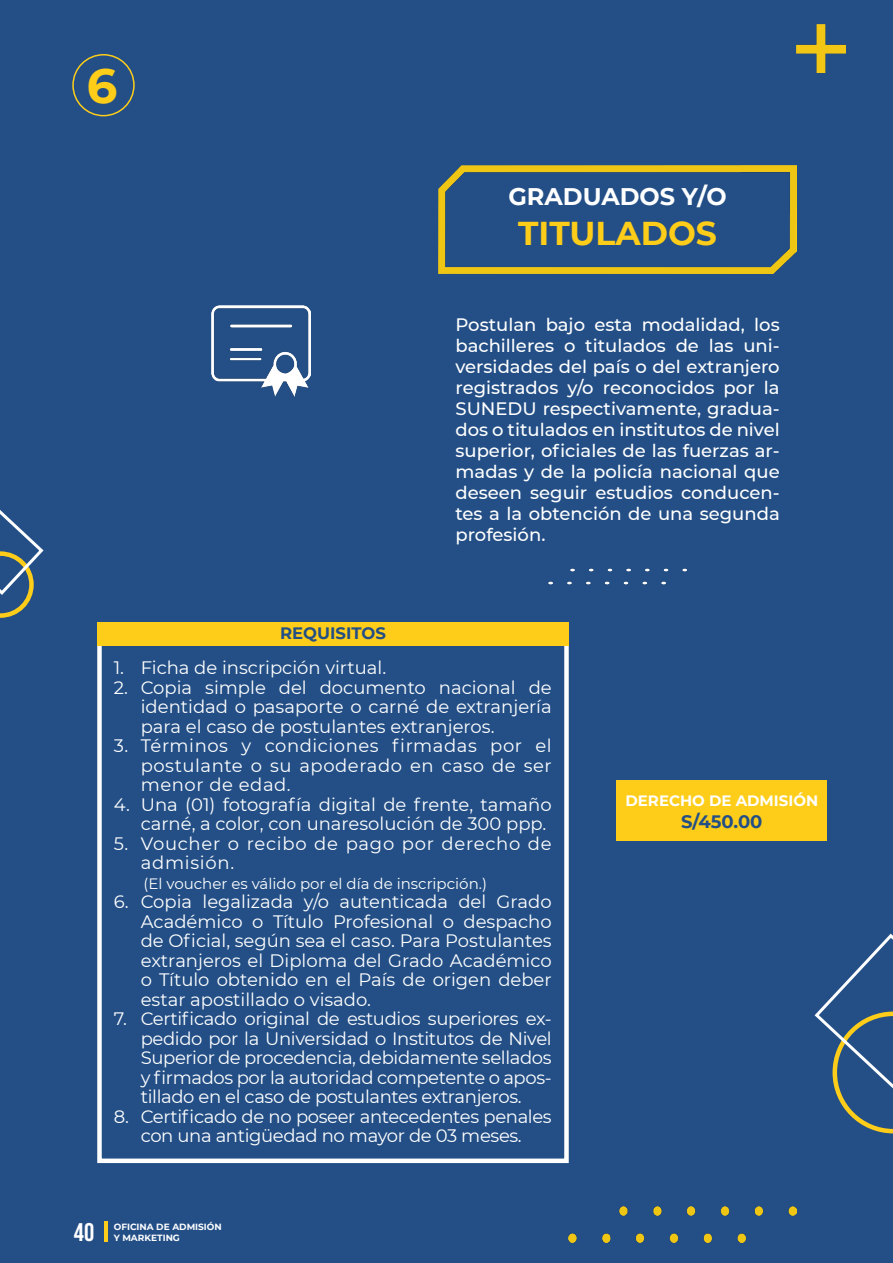
<style>
.page{position:relative;width:893px;height:1263px;background:#fff}
.page>*{position:absolute;margin:0;border:0;box-sizing:border-box;transform-origin:0 0}
.t1{font:700 48px "Montserrat";color:#fecd19}
.t2{font:700 33px "Montserrat";color:#fecd19}
.t3{font:25.5px "Bebas Neue";color:#fff}
.t4{font:700 24px "Montserrat";color:#fff}
.t5{font:18px/19.5px "Montserrat";color:#fff;text-align:justify}
.t6{font:500 18px/21px "Montserrat";color:#fff;text-align:justify}
.t7{font:18px/19.5px "Montserrat";letter-spacing:-.02em;color:#fff;text-align:center}
.t8{font:18px/19.5px "Montserrat";letter-spacing:.04em;color:#fff}
.t9{font:700 18px "Montserrat";color:#234f86}
.t10{font:700 16.5px "Montserrat";color:#234f86}
.t11{font:15px "Montserrat";color:#fff}
.t12{font:700 15px "Montserrat";color:#fff}
.t13{font:700 9px "Montserrat";color:#fff}
</style>
<div class="page">
<div style="left:1px;top:0;width:892px;height:1262px;background:#234f86"></div>
<svg style="left:814px;top:933px;width:79px;height:200px"></svg>
<img style="left:797px;top:24px;width:49px;height:49px">
<img style="left:569px;top:1206px;width:227px;height:36px">
<svg style="left:0;top:507px;width:44px;height:111px"></svg>
<img style="left:570px;top:568px;width:117px;height:4px">
<img style="left:548px;top:581px;width:118px;height:4px">
<img style="left:438px;top:165px;width:359px;height:109px">
<img style="left:212px;top:306px;width:99px;height:90px">
<div style="left:97px;top:625px;width:472px;height:538px;border:4px solid #fff"></div>
<div style="left:97px;top:623px;width:472px;height:23px;background:#fecd19"></div>
<div style="left:617px;top:780px;width:210px;height:60px;background:#fecd19"></div>
<hr style="left:104px;top:1222px;width:3px;height:20px;background:#fecd19">
<div style="left:72px;top:54px;width:63px;height:62px;border:2px solid #fecd19;border-radius:50%"></div>
<p class="t1" style="left:87px;top:52px;width:32px">6</p>
<p class="t10" style="left:280px;top:621px;width:107px">REQUISITOS</p>
<p class="t4" style="left:508px;top:180px;width:220px">GRADUADOS Y/O</p>
<p class="t2" style="left:518px;top:209px;width:200px">TITULADOS</p>
<p class="t6" style="left:455px;top:314px;width:326px">Postulan bajo esta modalidad, los bachilleres o titulados de las uni&shy;versidades del país o del extranjero registrados y/o reconocidos por la SUNEDU respectivamente, gradua&shy;dos o titulados en institutos de nivel superior, oficiales de las fuerzas ar&shy;madas y de la policía nacional que deseen seguir estudios conducen&shy;tes a la obtención de una segunda profesión.</p>
<p class="t5" style="left:114px;top:657px;width:274px">1. Ficha de inscripción virtual.</p>
<p class="t5" style="left:141px;top:677px;width:412px;text-indent:-27px">2. Copia simple del documento nacional de identidad o pasaporte o carné de extranjería para el caso de postulantes extranjeros.</p>
<p class="t5" style="left:141px;top:735px;width:412px;text-indent:-27px">3. Términos y condiciones firmadas por el postulante o su apoderado en caso de ser menor de edad.</p>
<p class="t5" style="left:141px;top:794px;width:412px;text-indent:-27px">4. Una (01) fotografía digital de frente, tamaño carné, a color, con unaresolución de 300 ppp.</p>
<p class="t8" style="left:141px;top:833px;width:412px;text-indent:-27px">5. Voucher o recibo de pago por derecho de admisión.</p>
<p class="t11" style="left:144px;top:873px;width:345px">(El voucher es válido por el día de inscripción.)</p>
<p class="t5" style="left:141px;top:891px;width:412px;text-indent:-27px">6. Copia legalizada y/o autenticada del Grado Académico o Título Profesional o despacho de Oficial, según sea el caso. Para Postulantes extranjeros el Diploma del Grado Académico o Título obtenido en el País de origen deber estar apostillado o visado.</p>
<p class="t5" style="left:141px;top:1008px;width:412px;text-indent:-27px">7. Certificado original de estudios superiores ex&shy;pedido por la Universidad o Institutos de Nivel Superior de procedencia, debidamente sellados y firmados por la autoridad competente o apos&shy;tillado en el caso de postulantes extranjeros.</p>
<p class="t7" style="left:114px;top:1106px;width:439px">8. Certificado de no poseer antecedentes penales con una antigüedad no mayor de 03 meses.</p>
<p class="t3" style="left:74px;top:1217px;width:22px">40</p>
<p class="t13" style="left:114px;top:1221px;width:110px">OFICINA DE ADMISIÓN</p>
<p class="t13" style="left:114px;top:1231px;width:68px">Y MARKETING</p>
<p class="t12" style="left:625px;top:790px;width:194px">DERECHO DE ADMISIÓN</p>
<p class="t9" style="left:681px;top:809px;width:83px">S/450.00</p>
</div>
